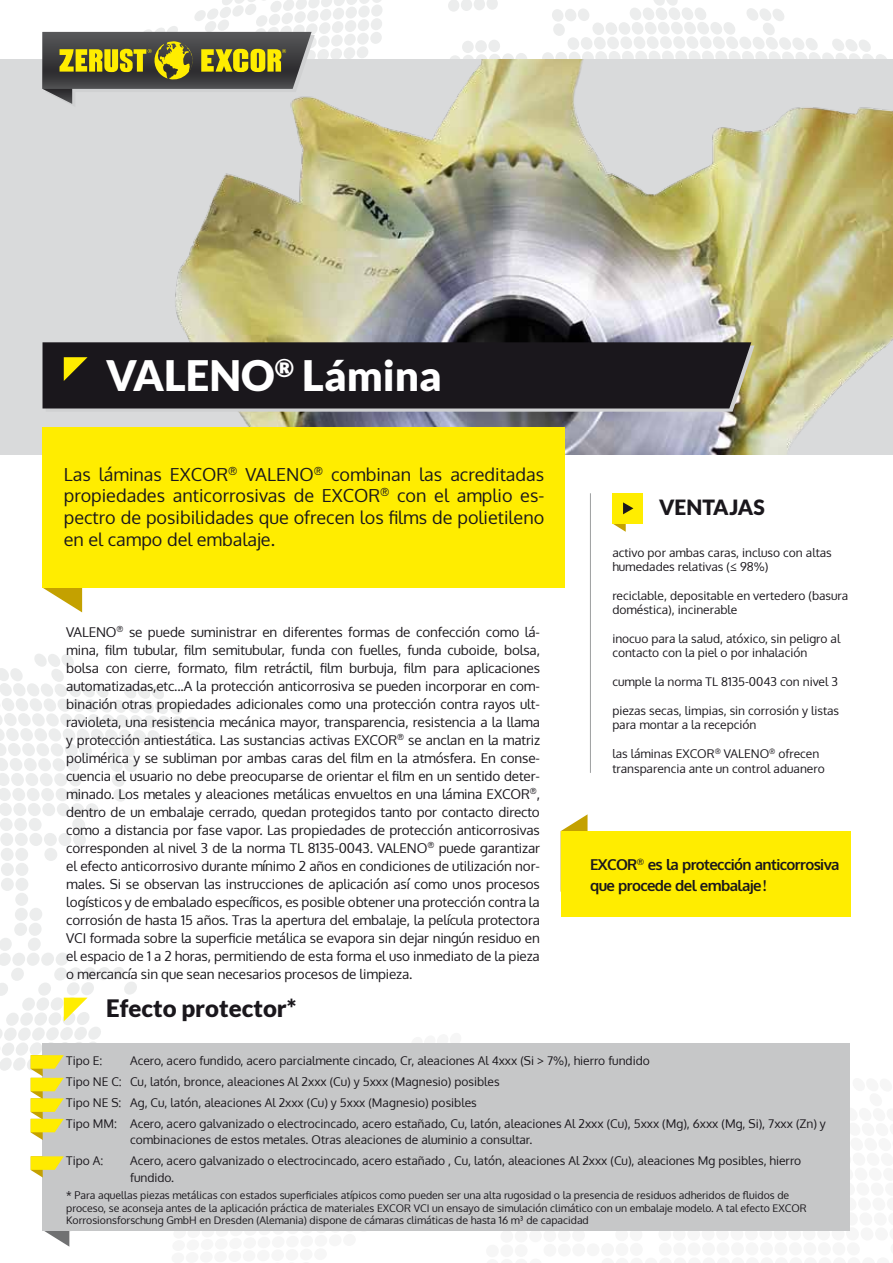
<style>
.page{position:relative;width:893px;height:1263px;background:#fff}
.page>*{position:absolute;margin:0;border:0;box-sizing:border-box;transform-origin:0 0}
.t1{font:900 42px "Lato";color:#fff}
.t2{font:900 24px "Lato";color:#1a171c}
.t3{font:900 21px "Lato";color:#1a171c}
.t4{font:18px/21.6px "Oxygen";color:#1a171c;text-align:justify}
.t5{font:700 15px/21px "Oxygen";letter-spacing:-.04em;color:#1a171c}
.t6{font:13.5px/18px "Oxygen";letter-spacing:-.01em;color:#1a171c;text-align:justify}
.t7{font:12px/14.4px "Oxygen";color:#1a171c}
.t8{font:10.5px/12.6px "Oxygen";color:#1a171c}
</style>
<div class="page">
<svg style="left:0;top:0;width:893px;height:468px"></svg>
<svg style="left:0;top:608px;width:203px;height:525px"></svg>
<svg style="left:61px;top:1032px;width:142px;height:215px"></svg>
<div style="left:0;top:60px;width:893px;height:395px;background:#d9dadb"></div>
<img style="left:175px;top:60px;width:718px;height:395px">
<svg style="left:43px;top:588px;width:39px;height:24px"></svg>
<div style="left:43px;top:427px;width:522px;height:161px;background:#ffed00"></div>
<div style="left:612px;top:493px;width:30px;height:30px;background:#ffed00"></div>
<svg style="left:612px;top:502px;width:21px;height:30px"></svg>
<hr style="left:590px;top:493px;width:1px;height:280px;background:#9c9e9f">
<svg style="left:43px;top:32px;width:272px;height:75px"></svg>
<svg style="left:46px;top:345px;width:708px;height:67px;fill:#d0d1d2"></svg>
<div style="left:43px;top:342px;width:708px;height:66px;background:#1a171c"></div>
<svg style="left:64px;top:357px;width:24px;height:24px"></svg>
<svg style="left:64px;top:998px;width:24px;height:23px"></svg>
<div style="left:43px;top:1043px;width:807px;height:188px;background:#c6c7c8"></div>
<svg style="left:561px;top:814px;width:27px;height:17px"></svg>
<div style="left:561px;top:831px;width:289px;height:85px;background:#ffed00"></div>
<svg style="left:31px;top:1055px;width:33px;height:85px"></svg>
<svg style="left:31px;top:1156px;width:38px;height:91px"></svg>
<h1 class="t1" style="left:106px;top:351px;width:337px">VALENO<sup>®</sup> Lámina</h1>
<h3 class="t4" style="left:64px;top:463px;width:482px">Las láminas EXCOR<sup>®</sup> VALENO<sup>®</sup> combinan las acreditadas propiedades anticorrosivas de EXCOR<sup>®</sup> con el amplio es&shy;pectro de posibilidades que ofrecen los films de polietileno en el campo del embalaje.</h3>
<p class="t6" style="left:66px;top:623px;width:475px">VALENO<sup>®</sup> se puede suministrar en diferentes formas de confección como lá&shy;mina, film tubular, film semitubular, funda con fuelles, funda cuboide, bolsa, bolsa con cierre, formato, film retráctil, film burbuja, film para aplicaciones automatizadas,etc...A la protección anticorrosiva se pueden incorporar en com&shy;binación otras propiedades adicionales como una protección contra rayos ult&shy;ravioleta, una resistencia mecánica mayor, transparencia, resistencia a la llama y protección antiestática. Las sustancias activas EXCOR<sup>®</sup> se anclan en la matriz polimérica y se subliman por ambas caras del film en la atmósfera. En conse&shy;cuencia el usuario no debe preocuparse de orientar el film en un sentido deter&shy;minado. Los metales y aleaciones metálicas envueltos en una lámina EXCOR<sup>®</sup>, dentro de un embalaje cerrado, quedan protegidos tanto por contacto directo como a distancia por fase vapor. Las propiedades de protección anticorrosivas corresponden al nivel 3 de la norma TL 8135-0043. VALENO<sup>®</sup> puede garantizar el efecto anticorrosivo durante mínimo 2 años en condiciones de utilización nor&shy;males. Si se observan las instrucciones de aplicación así como unos procesos logísticos y de embalado específicos, es posible obtener una protección contra la corrosión de hasta 15 años. Tras la apertura del embalaje, la película protectora VCI formada sobre la superficie metálica se evapora sin dejar ningún residuo en el espacio de 1 a 2 horas, permitiendo de esta forma el uso inmediato de la pieza o mercancía sin que sean necesarios procesos de limpieza.</p>
<h2 class="t2" style="left:106px;top:994px;width:192px">Efecto protector*</h2>
<h3 class="t3" style="left:659px;top:495px;width:107px">VENTAJAS</h3>
<p class="t7" style="left:612px;top:545px;width:221px">activo por ambas caras, incluso con altas humedades relativas (≤ 98%)</p>
<p class="t7" style="left:612px;top:588px;width:237px">reciclable, depositable en vertedero (basura doméstica), incinerable</p>
<p class="t7" style="left:612px;top:631px;width:229px">inocuo para la salud, atóxico, sin peligro al contacto con la piel o por inhalación</p>
<p class="t7" style="left:612px;top:675px;width:227px">cumple la norma TL 8135-0043 con nivel 3</p>
<p class="t7" style="left:612px;top:703px;width:228px">piezas secas, limpias, sin corrosión y listas para montar a la recepción</p>
<p class="t7" style="left:612px;top:747px;width:214px">las láminas EXCOR<sup>®</sup> VALENO<sup>®</sup> ofrecen transparencia ante un control aduanero</p>
<p class="t5" style="left:590px;top:855px;width:251px">EXCOR<sup>®</sup> es la protección anticorrosiva que procede del embalaje!</p>
<p class="t7" style="left:66px;top:1050px;width:761px;line-height:21px;text-indent:64px">Acero, acero fundido, acero parcialmente cincado, Cr, aleaciones Al 4xxx (Si &gt; 7%), hierro fundido<br>Tipo NE C: Cu, latón, bronce, aleaciones Al 2xxx (Cu) y 5xxx (Magnesio) posibles<br>Tipo NE S: Ag, Cu, latón, aleaciones Al 2xxx (Cu) y 5xxx (Magnesio) posibles<br>Tipo MM: Acero, acero galvanizado o electrocincado, acero estañado, Cu, latón, aleaciones Al 2xxx (Cu), 5xxx (Mg), 6xxx (Mg, Si), 7xxx (Zn) y</p>
<p class="t7" style="left:130px;top:1133px;width:404px">combinaciones de estos metales. Otras aleaciones de aluminio a consultar.</p>
<p class="t7" style="left:66px;top:1154px;width:39px">Tipo A:</p>
<p class="t7" style="left:130px;top:1153px;width:673px;line-height:16.5px">Acero, acero galvanizado o electrocincado, acero estañado , Cu, latón, aleaciones Al 2xxx (Cu), aleaciones Mg posibles, hierro fundido.</p>
<p class="t8" style="left:66px;top:1189px;width:742px">* Para aquellas piezas metálicas con estados superficiales atípicos como pueden ser una alta rugosidad o la presencia de residuos adheridos de fluidos de proceso, se aconseja antes de la aplicación práctica de materiales EXCOR VCI un ensayo de simulación climático con un embalaje modelo. A tal efecto EXCOR<br>Korrosionsforschung GmbH en Dresden (Alemania) dispone de cámaras climáticas de hasta 16 m³ de capacidad</p>
<p class="t7" style="left:66px;top:1053px;width:38px">Tipo E:</p>
</div>
